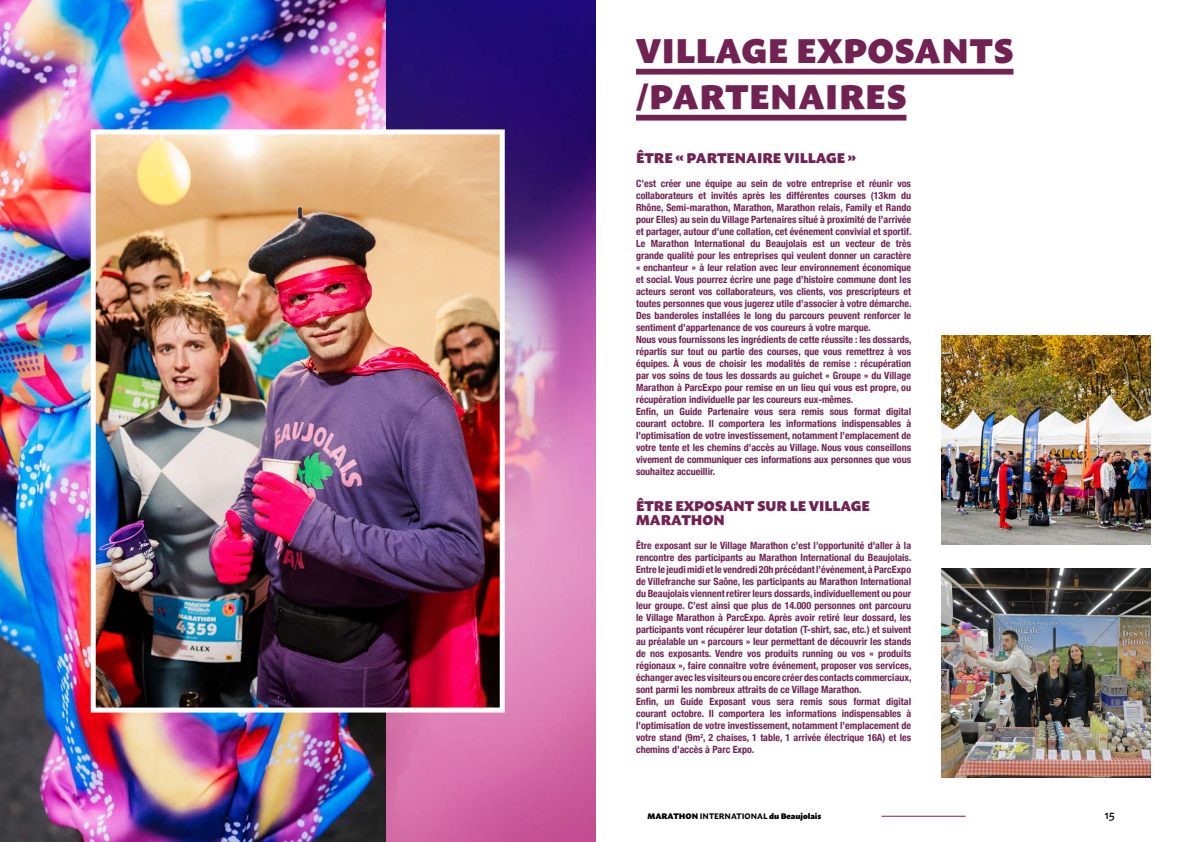
<style>
.page{position:relative;width:1191px;height:842px;background:#fff}
.page>*{position:absolute;margin:0;border:0;box-sizing:border-box;transform-origin:0 0}
.t1{font:900 34px/46px "Macho";letter-spacing:.02em;color:#712152}
.t2{font:900 14px/14px "Macho";color:#712152}
.t3{font:500 12px "Macho";color:#000}
.t4{font:700 condensed 10px/12px "Helvetica Neue";color:#712152}
.t5{font:900 8px "Macho";color:#000}
.s1{font-weight:700}
</style>
<div class="page">
<hr style="left:881px;top:816px;width:84px;height:1px;background:#712152">
<img style="left:386px;top:0;width:209px;height:842px">
<img style="left:0;top:0;width:386px;height:842px">
<img style="left:97px;top:135px;width:402px;height:571px">
<div style="left:91px;top:129px;width:414px;height:583px;border:5px solid #fff"></div>
<div style="left:636px;top:69px;width:377px;height:6px;background:#712152"></div>
<div style="left:636px;top:115px;width:270px;height:6px;background:#712152"></div>
<img style="left:941px;top:336px;width:209px;height:209px">
<img style="left:941px;top:568px;width:209px;height:209px">
<h1 class="t1" style="left:636px;top:24px;width:379px">VILLAGE EXPOSANTS /PARTENAIRES</h1>
<h2 class="t2" style="left:636px;top:150px;width:221px">ÊTRE « PARTENAIRE VILLAGE »</h2>
<p class="t4" style="left:636px;top:177px;width:277px">C’est créer une équipe au sein de votre entreprise et réunir vos collaborateurs et invités après les différentes courses (13km du Rhône, Semi-marathon, Marathon, Marathon relais, Family et Rando pour Elles) au sein du Village Partenaires situé à proximité de l’arrivée et partager, autour d’une collation, cet événement convivial et sportif.<br>Le Marathon International du Beaujolais est un vecteur de très grande qualité pour les entreprises qui veulent donner un caractère « enchanteur » à leur relation avec leur environnement économique et social. Vous pourrez écrire une page d’histoire commune dont les acteurs seront vos collaborateurs, vos clients, vos prescripteurs et toutes personnes que vous jugerez utile d’associer à votre démarche.<br>Des banderoles installées le long du parcours peuvent renforcer le sentiment d’appartenance de vos coureurs à votre marque.<br>Nous vous fournissons les ingrédients de cette réussite : les dossards, répartis sur tout ou partie des courses, que vous remettrez à vos équipes. À vous de choisir les modalités de remise : récupération par vos soins de tous les dossards au guichet « Groupe » du Village Marathon à ParcExpo pour remise en un lieu qui vous est propre, ou récupération individuelle par les coureurs eux-mêmes.<br>Enfin, un Guide Partenaire vous sera remis sous format digital courant octobre. Il comportera les informations indispensables à l’optimisation de votre investissement, notamment l’emplacement de votre tente et les chemins d’accès au Village. Nous vous conseillons vivement de communiquer ces informations aux personnes que vous souhaitez accueillir.</p>
<h2 class="t2" style="left:636px;top:498px;width:235px">ÊTRE EXPOSANT SUR LE VILLAGE<br>MARATHON</h2>
<p class="t4" style="left:636px;top:539px;width:277px">Être exposant sur le Village Marathon c’est l’opportunité d’aller à la rencontre des participants au Marathon International du Beaujolais.<br>Entre le jeudi midi et le vendredi 20h précédant l’événement, à ParcExpo de Villefranche sur Saône, les participants au Marathon International du Beaujolais viennent retirer leurs dossards, individuellement ou pour leur groupe. C’est ainsi que plus de 14.000 personnes ont parcouru le Village Marathon à ParcExpo. Après avoir retiré leur dossard, les participants vont récupérer leur dotation (T-shirt, sac, etc.) et suivent au préalable un « parcours » leur permettant de découvrir les stands de nos exposants. Vendre vos produits running ou vos « produits régionaux », faire connaitre votre événement, proposer vos services, échanger avec les visiteurs ou encore créer des contacts commerciaux, sont parmi les nombreux attraits de ce Village Marathon.<br>Enfin, un Guide Exposant vous sera remis sous format digital courant octobre. Il comportera les informations indispensables à l’optimisation de votre investissement, notamment l’emplacement de votre stand (9m<sup>2</sup>, 2 chaises, 1 table, 1 arrivée électrique 16A) et les chemins d’accès à Parc Expo.</p>
<p class="t5" style="left:647px;top:809px;width:175px">MARATHON <span class="s1">INTERNATIONAL</span> du Beaujolais</p>
<p class="t3" style="left:1104px;top:804px;width:12px">15</p>
</div>
